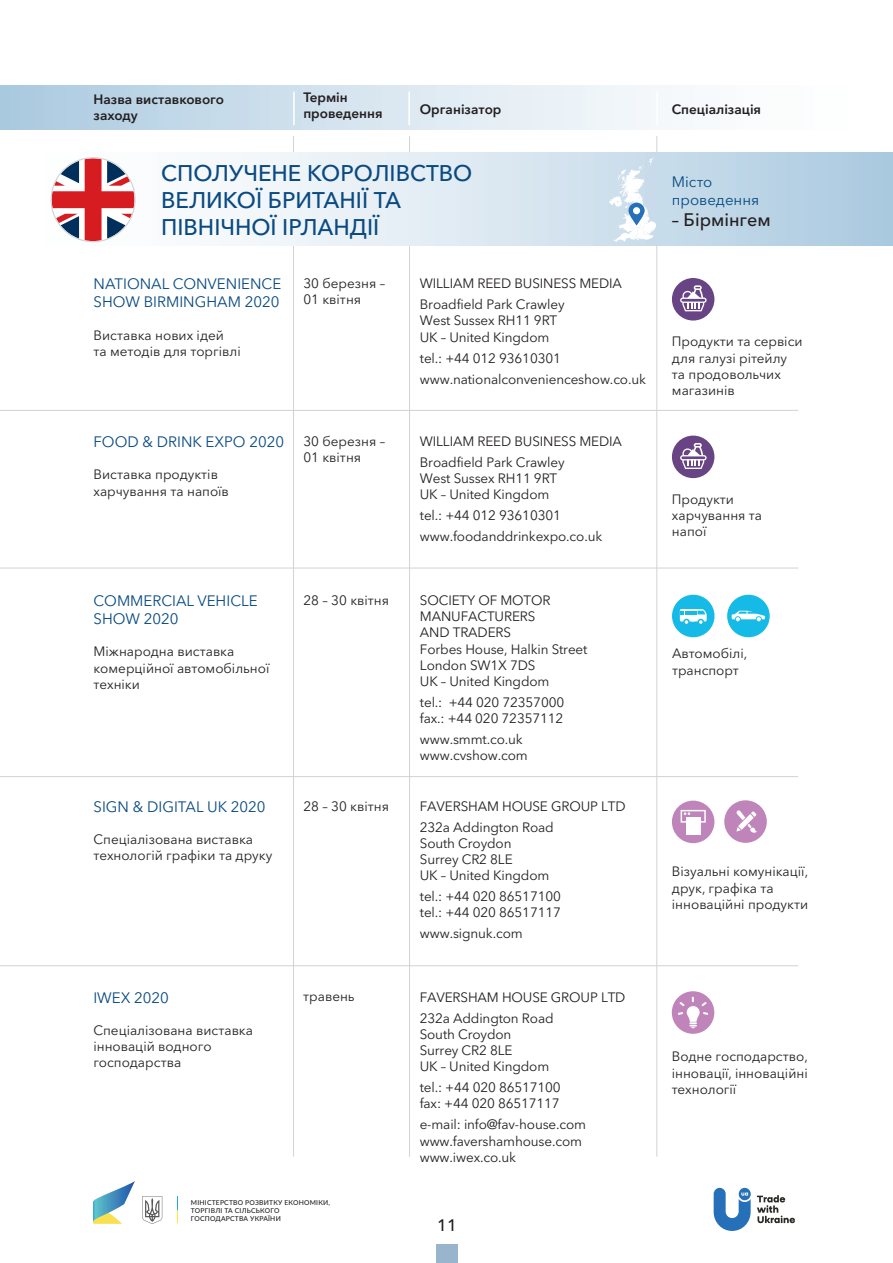
<style>
.page{position:relative;width:893px;height:1263px;background:#fff}
.page>*{position:absolute;margin:0;border:0;box-sizing:border-box;transform-origin:0 0}
.t1{font:500 22.5px/27px "Avenir Next Cyr";color:#0a4a81}
.t2{font:500 18px "Avenir Next Cyr";color:#231f20}
.t3{font:500 16.5px "Avenir Next Cyr";color:#231f20}
.t4{font:15px/18px "Avenir Next Cyr";color:#084a81}
.t5{font:13.5px/16.2px "Avenir Next Cyr";letter-spacing:-.01em;color:#231f20}
.t6{font:600 13.5px/16.2px "Avenir Next Cyr";color:#231f20}
.t7{font:500 6.75px/8.1px "Lato";letter-spacing:.03em;color:#231f20}
</style>
<div class="page">
<div style="left:436px;top:1244px;width:22px;height:19px;background:#99b4cd"></div>
<hr style="left:293px;top:136px;width:1px;height:1021px;background:#d1d2d4">
<hr style="left:656px;top:136px;width:1px;height:1021px;background:#d1d2d4">
<hr style="left:409px;top:136px;width:1px;height:1021px;background:#d1d2d4">
<div style="left:0;top:85px;width:893px;height:44px;background:linear-gradient(to right,#b0cde1,#fff)"></div>
<hr style="left:293px;top:92px;width:2px;height:33px;background:#fff">
<hr style="left:408px;top:92px;width:2px;height:33px;background:#fff">
<hr style="left:656px;top:92px;width:2px;height:33px;background:#fff">
<hr style="left:0;top:410px;width:798px;height:1px;background:#d1d2d4">
<hr style="left:0;top:776px;width:798px;height:1px;background:#d1d2d4">
<hr style="left:0;top:568px;width:798px;height:1px;background:#d1d2d4">
<hr style="left:0;top:965px;width:798px;height:1px;background:#d1d2d4">
<div style="left:0;top:152px;width:893px;height:94px;background:linear-gradient(to right,#fff,#b0cde2)"></div>
<svg style="left:51px;top:157px;width:85px;height:85px"></svg>
<svg style="left:609px;top:157px;width:47px;height:85px"></svg>
<svg style="left:628px;top:203px;width:17px;height:22px"></svg>
<div style="left:633px;top:207px;width:7px;height:7px;background:#fff;border-radius:50%"></div>
<div style="left:672px;top:436px;width:42px;height:42px;background:#684484;border-radius:50%"></div>
<svg style="left:680px;top:443px;width:27px;height:26px"></svg>
<div style="left:672px;top:278px;width:42px;height:43px;background:#684484;border-radius:50%"></div>
<svg style="left:680px;top:285px;width:27px;height:26px"></svg>
<div style="left:672px;top:595px;width:42px;height:42px;background:#16bae6;border-radius:50%"></div>
<svg style="left:680px;top:609px;width:27px;height:15px"></svg>
<div style="left:727px;top:595px;width:43px;height:42px;background:#16bae6;border-radius:50%"></div>
<svg style="left:732px;top:610px;width:33px;height:11px"></svg>
<div style="left:672px;top:991px;width:42px;height:43px;background:#bf84b9;border-radius:50%"></div>
<svg style="left:678px;top:997px;width:30px;height:31px"></svg>
<div style="left:724px;top:800px;width:43px;height:43px;background:#bf84b9;border-radius:50%"></div>
<div style="left:672px;top:801px;width:42px;height:42px;background:#bf84b9;border-radius:50%"></div>
<div style="left:681px;top:810px;width:25px;height:13px;border:2px solid #fff"></div>
<div style="left:686px;top:817px;width:15px;height:17px;background:#fff"></div>
<svg style="left:684px;top:812px;width:6px;height:3px"></svg>
<svg style="left:736px;top:810px;width:22px;height:23px"></svg>
<svg style="left:757px;top:1195px;width:38px;height:28px"></svg>
<svg style="left:714px;top:1188px;width:37px;height:43px"></svg>
<svg style="left:93px;top:1181px;width:42px;height:43px"></svg>
<svg style="left:142px;top:1196px;width:20px;height:28px"></svg>
<svg style="left:177px;top:1197px;width:1px;height:25px"></svg>
<p class="t6" style="left:94px;top:91px;width:132px">Назва виставкового заходу</p>
<p class="t6" style="left:303px;top:89px;width:81px">Термін проведення</p>
<p class="t6" style="left:420px;top:101px;width:83px">Організатор</p>
<p class="t6" style="left:672px;top:101px;width:91px">Спеціалізація</p>
<h1 class="t1" style="left:161px;top:160px;width:313px">СПОЛУЧЕНЕ КОРОЛІВСТВО<br>ВЕЛИКОЇ БРИТАНІЇ ТА<br>ПІВНІЧНОЇ ІРЛАНДІЇ</h1>
<p class="t4" style="left:672px;top:172px;width:89px">Місто проведення</p>
<h2 class="t2" style="left:672px;top:209px;width:100px">– Бірмінгем</h2>
<p class="t4" style="left:94px;top:275px;width:189px">NATIONAL CONVENIENCE<br>SHOW BIRMINGHAM 2020</p>
<p class="t5" style="left:94px;top:327px;width:149px">Виставка нових ідей<br>та методів для торгівлі</p>
<p class="t5" style="left:303px;top:275px;width:83px">30 березня –<br>01 квітня</p>
<p class="t5" style="left:420px;top:273px;width:204px;line-height:21px">WILLIAM REED BUSINESS MEDIA<br>Broadfield Park Crawley</p>
<p class="t5" style="left:420px;top:313px;width:139px">West Sussex RH11 9RT<br>UK – United Kingdom</p>
<p class="t5" style="left:420px;top:347px;width:228px;line-height:21px">tel.: +44 012 93610301 www.nationalconvenienceshow.co.uk</p>
<p class="t5" style="left:672px;top:334px;width:132px">Продукти та сервіси для галузі рітейлу та продовольчих магазинів</p>
<p class="t4" style="left:94px;top:433px;width:192px">FOOD &amp; DRINK EXPO 2020</p>
<p class="t5" style="left:94px;top:466px;width:137px">Виставка продуктів харчування та напоїв</p>
<p class="t5" style="left:303px;top:433px;width:83px">30 березня –<br>01 квітня</p>
<p class="t5" style="left:420px;top:431px;width:204px;line-height:21px">WILLIAM REED BUSINESS MEDIA<br>Broadfield Park Crawley</p>
<p class="t5" style="left:420px;top:470px;width:139px">West Sussex RH11 9RT<br>UK – United Kingdom</p>
<p class="t5" style="left:420px;top:505px;width:184px;line-height:21px">tel.: +44 012 93610301 www.foodanddrinkexpo.co.uk</p>
<p class="t5" style="left:672px;top:491px;width:92px">Продукти харчування та напої</p>
<p class="t4" style="left:94px;top:592px;width:166px">COMMERCIAL VEHICLE<br>SHOW 2020</p>
<p class="t5" style="left:94px;top:644px;width:177px">Міжнародна виставка комерційної автомобільної техніки</p>
<p class="t5" style="left:303px;top:592px;width:87px">28 – 30 квітня</p>
<p class="t5" style="left:420px;top:592px;width:169px">SOCIETY OF MOTOR<br>MANUFACTURERS<br>AND TRADERS<br>Forbes House, Halkin Street<br>London SW1X 7DS<br>UK – United Kingdom</p>
<p class="t5" style="left:420px;top:694px;width:146px">tel.: +44 020 72357000 fax.: +44 020 72357112</p>
<p class="t5" style="left:420px;top:731px;width:109px">www.smmt.co.uk www.cvshow.com</p>
<p class="t5" style="left:672px;top:645px;width:77px">Автомобілі, транспорт</p>
<p class="t4" style="left:94px;top:797px;width:174px">SIGN &amp; DIGITAL UK 2020</p>
<p class="t5" style="left:94px;top:831px;width:180px">Спеціалізована виставка технологій графіки та друку</p>
<p class="t5" style="left:303px;top:798px;width:87px">28 – 30 квітня</p>
<p class="t5" style="left:420px;top:795px;width:207px;line-height:21px">FAVERSHAM HOUSE GROUP LTD<br>232a Addington Road</p>
<p class="t5" style="left:420px;top:835px;width:131px">South Croydon<br>Surrey CR2 8LE<br>UK – United Kingdom</p>
<p class="t5" style="left:420px;top:888px;width:143px">tel.: +44 020 86517100 tel.: +44 020 86517117</p>
<p class="t5" style="left:420px;top:925px;width:104px">www.signuk.com</p>
<p class="t5" style="left:672px;top:864px;width:138px">Візуальні комунікації, друк, графіка та інноваційні продукти</p>
<p class="t4" style="left:93px;top:988px;width:77px">IWEX 2020</p>
<p class="t5" style="left:93px;top:1022px;width:161px">Спеціалізована виставка інновацій водного господарства</p>
<p class="t5" style="left:303px;top:989px;width:53px">травень</p>
<p class="t5" style="left:420px;top:986px;width:207px;line-height:21px">FAVERSHAM HOUSE GROUP LTD<br>232a Addington Road</p>
<p class="t5" style="left:420px;top:1026px;width:131px">South Croydon<br>Surrey CR2 8LE<br>UK – United Kingdom</p>
<p class="t5" style="left:420px;top:1079px;width:143px">tel.: +44 020 86517100 fax: +44 020 86517117</p>
<p class="t5" style="left:420px;top:1116px;width:168px">e-mail: info@fav-house.com www.favershamhouse.com www.iwex.co.uk</p>
<p class="t5" style="left:672px;top:1048px;width:138px;text-align:justify">Водне господарство, інновації, інноваційні технології</p>
<p class="t7" style="left:191px;top:1198px;width:141px">МІНІСТЕРСТВО РОЗВИТКУ ЕКОНОМІКИ,<br>ТОРГІВЛІ ТА СІЛЬСЬКОГО<br>ГОСПОДАРСТВА УКРАЇНИ</p>
<p class="t3" style="left:437px;top:1215px;width:21px">11</p>
</div>
